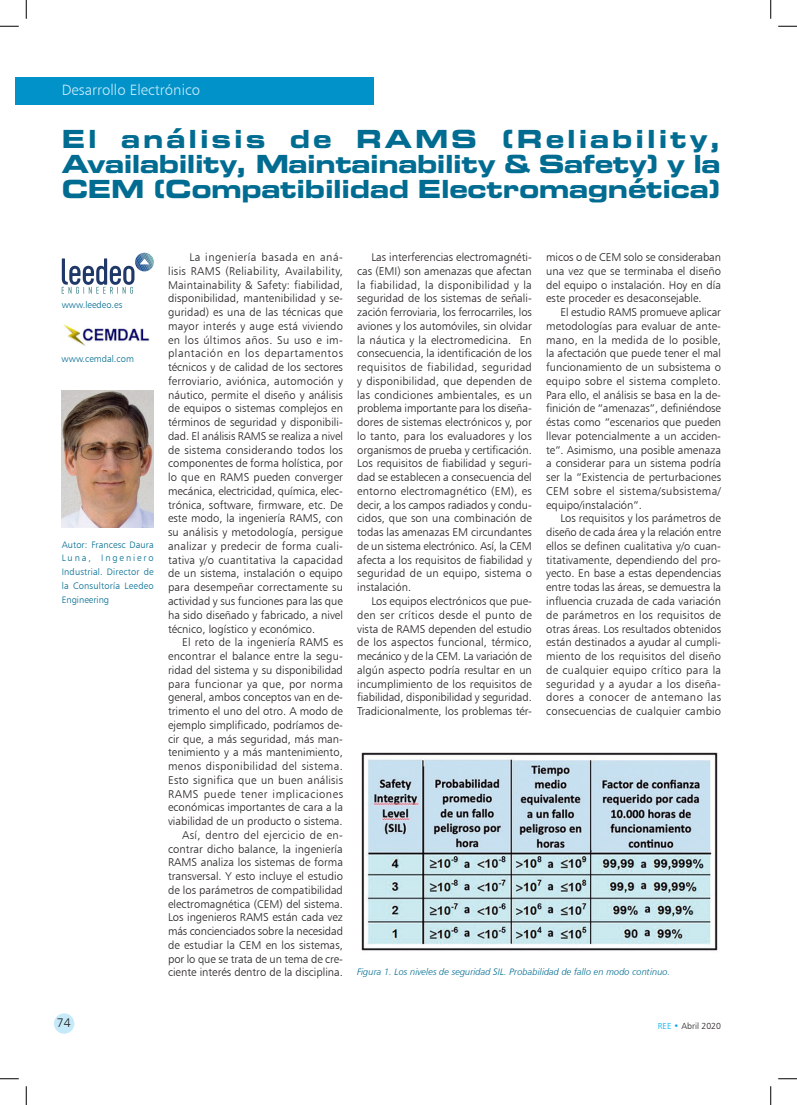
<style>
.page{position:relative;width:797px;height:1105px;background:#fff}
.page>*{position:absolute;margin:0;border:0;box-sizing:border-box;transform-origin:0 0}
.TITULO_ARTICULO{font:25px/25px "Eurostile Bold Extended Two";letter-spacing:-.015em;color:#006c91;text-align:justify}
.t1{font:15px "Humanist 777 BT Light B";color:#c6eafa}
.t2{font:12.5px "Humanist 777 BT Light B";color:#231f20}
.TEXTO_ARTICULO{font:11.25px/13.8px "Humanist 777 BT Light B";color:#231f20;text-align:justify}
.AUTOR_ARTICULO{font:9.38px/13.8px "Humanist 777 BT Light B";letter-spacing:.015em;color:#006c91;text-align:justify}
.AUTOR_ARTICULO-2{font:9.38px "Humanist 777 BT Light Italic B";color:#006c91}
.FIGURAS{font:9.38px "Humanist 777 BT Light B";color:#006c91}
.t3{font:8.75px "Humanist 777 BT Light B";color:#231f20}
.s1{color:#00aeef}
</style>
<div class="page">
<div style="left:54px;top:1013px;width:20px;height:21px;background:#c6eafa;border-radius:50%"></div>
<div style="left:16px;top:77px;width:358px;height:28px;background:#0092c8"></div>
<img style="left:63px;top:324px;width:87px;height:22px">
<img style="left:62px;top:390px;width:91px;height:137px">
<svg style="left:62px;top:253px;width:92px;height:41px"></svg>
<img style="left:361px;top:752px;width:357px;height:199px">
<svg style="left:0;top:25px;width:19px;height:2px"></svg>
<svg style="left:778px;top:25px;width:19px;height:2px"></svg>
<svg style="left:0;top:1078px;width:19px;height:1px"></svg>
<svg style="left:778px;top:1078px;width:19px;height:1px"></svg>
<svg style="left:25px;top:0;width:2px;height:19px"></svg>
<svg style="left:25px;top:1086px;width:2px;height:19px"></svg>
<svg style="left:770px;top:0;width:1px;height:19px"></svg>
<svg style="left:770px;top:1086px;width:1px;height:19px"></svg>
<h2 class="t1" style="left:62px;top:81px;width:140px">Desarrollo Electrónico</h2>
<p class="TITULO_ARTICULO" style="left:62px;top:126px;width:661px">El análisis de RAMS (Reliability, Availability, Maintainability &amp; Safety) y la CEM (Compatibilidad Electromagnética)</p>
<p class="FIGURAS" style="left:62px;top:299px;width:62px">www.leedeo.es</p>
<p class="FIGURAS" style="left:62px;top:353px;width:74px">www.cemdal.com</p>
<p class="AUTOR_ARTICULO" style="left:62px;top:537px;width:94px">Autor: Francesc Daura Luna, Ingeniero Industrial. Director de la Consultoría Leedeo Engineering</p>
<p class="TEXTO_ARTICULO" style="left:168px;top:250px;width:176px;text-indent:21px">La ingeniería basada en aná&shy;lisis RAMS (Reliability, Availability, Maintainability &amp; Safety: fiabilidad, disponibilidad, mantenibilidad y se&shy;guridad) es una de las técnicas que mayor interés y auge está viviendo en los últimos años. Su uso e im&shy;plantación en los departamentos técnicos y de calidad de los sectores ferroviario, aviónica, automoción y náutico, permite el diseño y análisis de equipos o sistemas complejos en términos de seguridad y disponibili&shy;dad. El análisis RAMS se realiza a nivel de sistema considerando todos los componentes de forma holística, por lo que en RAMS pueden converger mecánica, electricidad, química, elec&shy;trónica, software, firmware, etc. De este modo, la ingeniería RAMS, con su análisis y metodología, persigue analizar y predecir de forma cuali&shy;tativa y/o cuantitativa la capacidad de un sistema, instalación o equipo para desempeñar correctamente su actividad y sus funciones para las que ha sido diseñado y fabricado, a nivel técnico, logístico y económico.</p>
<p class="TEXTO_ARTICULO" style="left:168px;top:635px;width:176px;text-indent:14px">El reto de la ingeniería RAMS es encontrar el balance entre la segu&shy;ridad del sistema y su disponibilidad para funcionar ya que, por norma general, ambos conceptos van en de&shy;trimento el uno del otro. A modo de ejemplo simplificado, podríamos de&shy;cir que, a más seguridad, más man&shy;tenimiento y a más mantenimiento, menos disponibilidad del sistema.<br>Esto significa que un buen análisis RAMS puede tener implicaciones económicas importantes de cara a la viabilidad de un producto o sistema.</p>
<p class="TEXTO_ARTICULO" style="left:168px;top:828px;width:176px;text-indent:14px">Así, dentro del ejercicio de en&shy;contrar dicho balance, la ingeniería RAMS analiza los sistemas de forma transversal. Y esto incluye el estudio de los parámetros de compatibilidad electromagnética (CEM) del sistema.<br>Los ingenieros RAMS están cada vez más concienciados sobre la necesidad de estudiar la CEM en los sistemas, por lo que se trata de un tema de cre&shy;ciente interés dentro de la disciplina.</p>
<p class="TEXTO_ARTICULO" style="left:357px;top:250px;width:176px;text-indent:14px">Las interferencias electromagnéti&shy;cas (EMI) son amenazas que afectan la fiabilidad, la disponibilidad y la seguridad de los sistemas de señali&shy;zación ferroviaria, los ferrocarriles, los aviones y los automóviles, sin olvidar la náutica y la electromedicina. En consecuencia, la identificación de los requisitos de fiabilidad, seguridad y disponibilidad, que dependen de las condiciones ambientales, es un problema importante para los diseña&shy;dores de sistemas electrónicos y, por lo tanto, para los evaluadores y los organismos de prueba y certificación.<br>Los requisitos de fiabilidad y seguri&shy;dad se establecen a consecuencia del entorno electromagnético (EM), es decir, a los campos radiados y condu&shy;cidos, que son una combinación de todas las amenazas EM circundantes de un sistema electrónico. Así, la CEM afecta a los requisitos de fiabilidad y seguridad de un equipo, sistema o instalación.</p>
<p class="TEXTO_ARTICULO" style="left:357px;top:594px;width:176px;text-indent:14px">Los equipos electrónicos que pue&shy;den ser críticos desde el punto de vista de RAMS dependen del estudio de los aspectos funcional, térmico, mecánico y de la CEM. La variación de algún aspecto podría resultar en un incumplimiento de los requisitos de fiabilidad, disponibilidad y seguridad.<br>Tradicionalmente, los problemas tér-</p>
<p class="TEXTO_ARTICULO" style="left:546px;top:250px;width:176px">micos o de CEM solo se consideraban una vez que se terminaba el diseño del equipo o instalación. Hoy en día este proceder es desaconsejable.</p>
<p class="TEXTO_ARTICULO" style="left:546px;top:305px;width:176px;text-indent:14px">El estudio RAMS promueve aplicar metodologías para evaluar de ante&shy;mano, en la medida de lo posible, la afectación que puede tener el mal funcionamiento de un subsistema o equipo sobre el sistema completo.<br>Para ello, el análisis se basa en la de&shy;finición de “amenazas”, definiéndose éstas como “escenarios que pueden llevar potencialmente a un acciden&shy;te”. Asimismo, una posible amenaza a considerar para un sistema podría ser la “Existencia de perturbaciones CEM sobre el sistema/subsistema/ equipo/instalación”.</p>
<p class="TEXTO_ARTICULO" style="left:546px;top:511px;width:176px;text-indent:14px">Los requisitos y los parámetros de diseño de cada área y la relación entre ellos se definen cualitativa y/o cuan&shy;titativamente, dependiendo del pro&shy;yecto. En base a estas dependencias entre todas las áreas, se demuestra la influencia cruzada de cada variación de parámetros en los requisitos de otras áreas. Los resultados obtenidos están destinados a ayudar al cumpli&shy;miento de los requisitos del diseño de cualquier equipo crítico para la seguridad y a ayudar a los diseña&shy;dores a conocer de antemano las consecuencias de cualquier cambio</p>
<p class="AUTOR_ARTICULO-2" style="left:357px;top:966px;width:315px">Figura 1. Los niveles de seguridad SIL. Probabilidad de fallo en modo continuo.</p>
<p class="t2" style="left:57px;top:1015px;width:15px">74</p>
<p class="t3" style="left:658px;top:1020px;width:65px"><span class="s1">REE •</span> Abril 2020</p>
</div>
